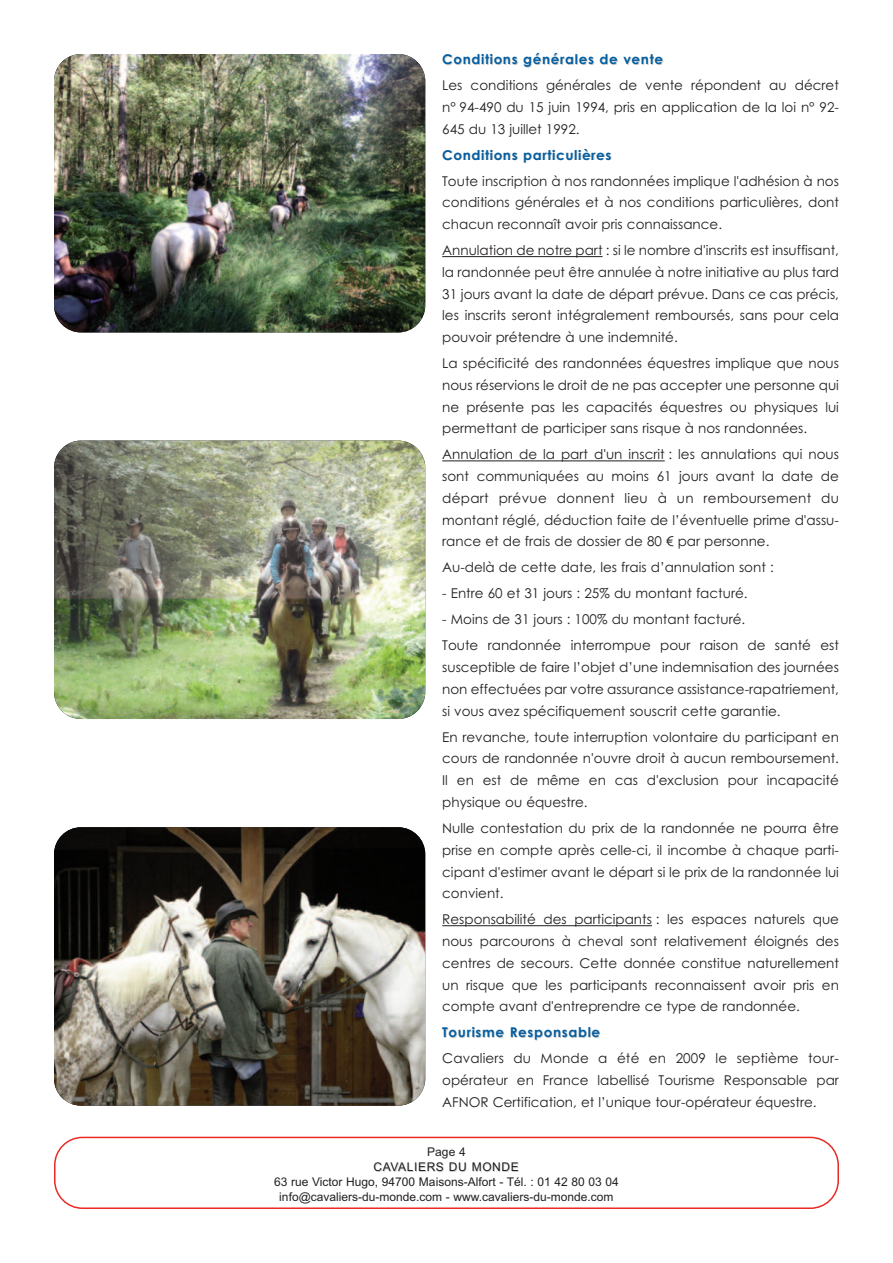
<style>
.page{position:relative;width:893px;height:1263px;background:#fff}
.page>*{position:absolute;margin:0;border:0;box-sizing:border-box;transform-origin:0 0}
.t1{font:13.5px/21.8px "Century Gothic";color:#231f20;text-align:justify}
.t2{font:700 13.5px "Century Gothic";letter-spacing:.05em;color:#045ea0}
.t3{font:12px/15px "Arial";color:#231f20;text-align:center}
</style>
<div class="page">
<img style="left:54px;top:54px;width:371px;height:278px;border-radius:27px">
<img style="left:54px;top:441px;width:371px;height:278px;border-radius:27px">
<img style="left:54px;top:827px;width:371px;height:279px;border-radius:27px">
<hr style="left:442px;top:256px;width:161px;height:1px;background:#231f20">
<hr style="left:442px;top:460px;width:223px;height:1px;background:#231f20">
<hr style="left:442px;top:925px;width:210px;height:1px;background:#231f20">
<svg style="left:54px;top:1137px;width:785px;height:72px"></svg>
<p class="t2" style="left:442px;top:52px;width:222px">Conditions générales de vente</p>
<p class="t1" style="left:442px;top:75px;width:398px">Les conditions générales de vente répondent au décret n° 94-490 du 15 juin 1994, pris en application de la loi n° 92- 645 du 13 juillet 1992.</p>
<p class="t2" style="left:442px;top:147px;width:171px">Conditions particulières</p>
<p class="t1" style="left:442px;top:170px;width:398px">Toute inscription à nos randonnées implique l'adhésion à nos conditions générales et à nos conditions particulières, dont chacun reconnaît avoir pris connaissance.</p>
<p class="t1" style="left:442px;top:240px;width:398px">Annulation de notre part : si le nombre d'inscrits est insuffisant, la randonnée peut être annulée à notre initiative au plus tard 31 jours avant la date de départ prévue. Dans ce cas précis, les inscrits seront intégralement remboursés, sans pour cela pouvoir prétendre à une indemnité.</p>
<p class="t1" style="left:442px;top:353px;width:398px">La spécificité des randonnées équestres implique que nous nous réservions le droit de ne pas accepter une personne qui ne présente pas les capacités équestres ou physiques lui permettant de participer sans risque à nos randonnées.</p>
<p class="t1" style="left:442px;top:444px;width:398px">Annulation de la part d'un inscrit : les annulations qui nous sont communiquées au moins 61 jours avant la date de départ prévue donnent lieu à un remboursement du montant réglé, déduction faite de l’éventuelle prime d'assu&shy;rance et de frais de dossier de 80 € par personne.</p>
<p class="t1" style="left:442px;top:557px;width:333px">Au-delà de cette date, les frais d’annulation sont :</p>
<p class="t1" style="left:442px;top:583px;width:307px">- Entre 60 et 31 jours : 25% du montant facturé.</p>
<p class="t1" style="left:442px;top:607px;width:398px;line-height:26px">- Moins de 31 jours : 100% du montant facturé.<br>Toute randonnée interrompue pour raison de santé est</p>
<p class="t1" style="left:442px;top:657px;width:398px">susceptible de faire l’objet d’une indemnisation des journées non effectuées par votre assurance assistance-rapatriement, si vous avez spécifiquement souscrit cette garantie.</p>
<p class="t1" style="left:442px;top:726px;width:398px">En revanche, toute interruption volontaire du participant en cours de randonnée n'ouvre droit à aucun remboursement.<br>Il en est de même en cas d'exclusion pour incapacité physique ou équestre.</p>
<p class="t1" style="left:442px;top:817px;width:398px">Nulle contestation du prix de la randonnée ne pourra être prise en compte après celle-ci, il incombe à chaque parti&shy;cipant d'estimer avant le départ si le prix de la randonnée lui convient.</p>
<p class="t1" style="left:442px;top:909px;width:398px">Responsabilité des participants : les espaces naturels que nous parcourons à cheval sont relativement éloignés des centres de secours. Cette donnée constitue naturellement un risque que les participants reconnaissent avoir pris en compte avant d'entreprendre ce type de randonnée.</p>
<p class="t2" style="left:442px;top:1025px;width:159px">Tourisme Responsable</p>
<p class="t1" style="left:442px;top:1048px;width:398px">Cavaliers du Monde a été en 2009 le septième tour&shy;opérateur en France labellisé Tourisme Responsable par AFNOR Certification, et l’unique tour-opérateur équestre.</p>
<p class="t3" style="left:274px;top:1144px;width:346px">Page 4<br>CAVALIERS DU MONDE<br>63 rue Victor Hugo, 94700 Maisons-Alfort - Tél. : 01 42 80 03 04 info@cavaliers-du-monde.com - www.cavaliers-du-monde.com</p>
</div>
